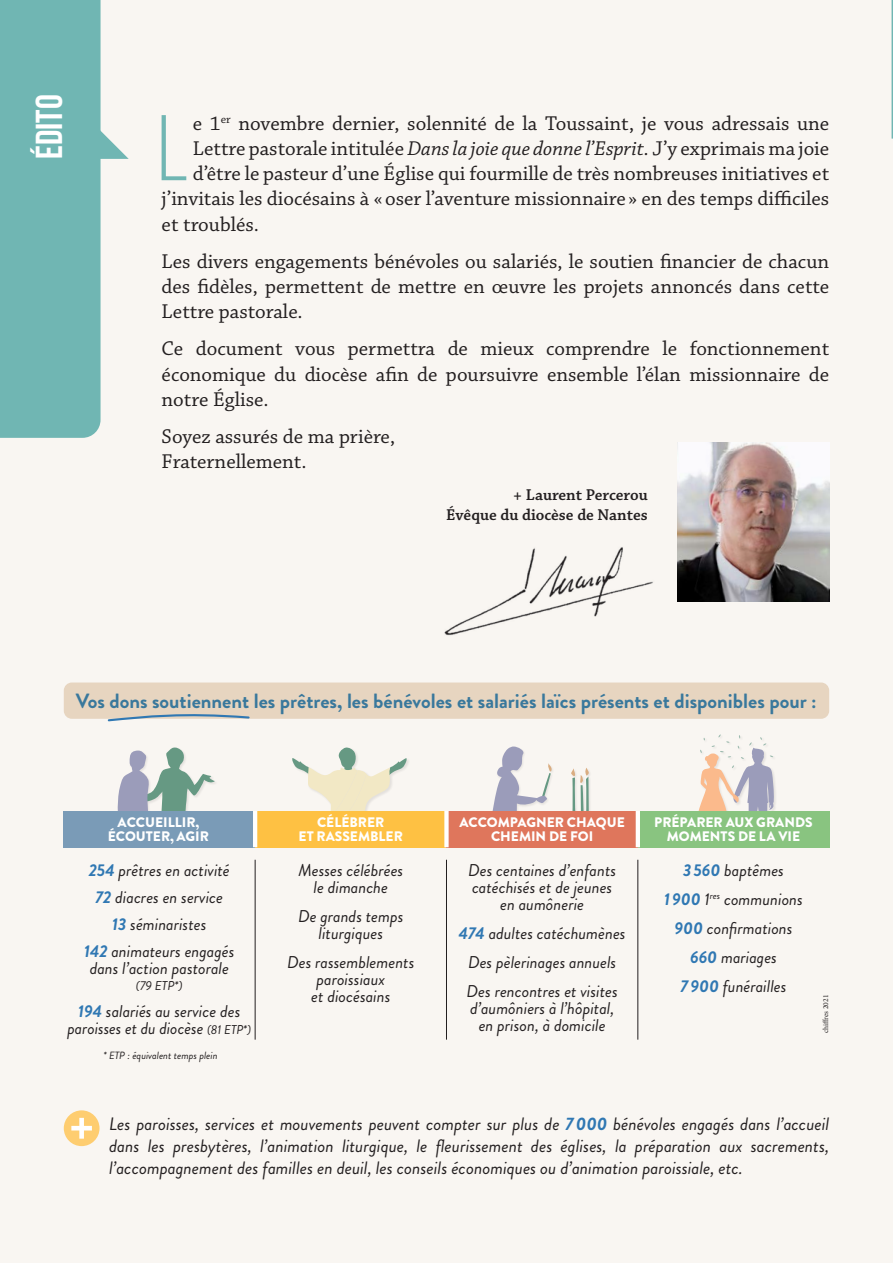
<style>
.page{position:relative;width:893px;height:1263px;background:#f9f6f2}
.page>*{position:absolute;margin:0;border:0;box-sizing:border-box;transform-origin:0 0}
.t1{font:93px "Bebas Neue";color:#70b6b3}
.t2{font:700 37.5px "Bebas Neue";color:#fff}
.t3{font:21px/25.2px "Chaparral Pro";color:#231f20;text-align:justify}
.t4{font:700 20.55px "Brandon Grotesque";color:#39789c}
.t5{font:italic 18px/21.6px "Brandon Grotesque";color:#231f20;text-align:justify}
.t6{font:italic 17.1px/17.1px "Brandon Grotesque";color:#231f20;text-align:center}
.t7{font:600 16.5px/19.8px "Chaparral Pro";color:#231f20;text-align:right}
.t8{font:900 13.8px/14.2px "Brandon Grotesque";color:#fff;text-align:center}
.t9{font:italic 12.75px "Brandon Grotesque";color:#231f20}
.t10{font:italic 10.5px "Brandon Grotesque";color:#231f20}
.t11{font:7.5px "Minion Pro";color:#231f20}
.s1{font-style:italic}
.s2{font-weight:700;color:#3078b3}
.s3{font-size:12.75px}
</style>
<div class="page">
<svg style="left:891px;top:0;width:2px;height:139px"></svg>
<img style="left:677px;top:443px;width:152px;height:158px">
<div style="left:64px;top:1110px;width:36px;height:36px;background:#fecd70;border-radius:50%"></div>
<svg style="left:71px;top:1118px;width:21px;height:21px"></svg>
<svg style="left:0;top:0;width:129px;height:438px"></svg>
<div style="left:64px;top:682px;width:765px;height:37px;background:#e7d5c0;border-radius:8px"></div>
<svg style="left:107px;top:714px;width:143px;height:8px"></svg>
<svg style="left:118px;top:747px;width:97px;height:64px"></svg>
<svg style="left:293px;top:747px;width:114px;height:64px"></svg>
<svg style="left:571px;top:768px;width:18px;height:43px"></svg>
<svg style="left:492px;top:746px;width:60px;height:65px"></svg>
<div style="left:697px;top:734px;width:80px;height:82px;background:#231f20;opacity:.1"></div>
<svg style="left:697px;top:734px;width:77px;height:77px"></svg>
<div style="left:64px;top:811px;width:191px;height:36px;background:#7a9bb7"></div>
<div style="left:255px;top:811px;width:191px;height:36px;background:#fec143"></div>
<div style="left:446px;top:811px;width:192px;height:36px;background:#df765c"></div>
<div style="left:638px;top:811px;width:191px;height:36px;background:#89c480"></div>
<hr style="left:253px;top:811px;width:4px;height:36px;background:#fff">
<div style="left:444px;top:811px;width:5px;height:36px;background:#fff"></div>
<hr style="left:636px;top:811px;width:4px;height:36px;background:#fff">
<hr style="left:255px;top:860px;width:1px;height:180px;background:#231f20">
<hr style="left:446px;top:860px;width:1px;height:180px;background:#231f20">
<hr style="left:638px;top:860px;width:1px;height:180px;background:#231f20">
<img style="left:444px;top:547px;width:209px;height:89px">
<p class="t2" style="left:29px;top:159px;width:66px;rotate:-90deg">édito</p>
<p class="t1" style="left:158px;top:98px;width:33px">L</p>
<p class="t3" style="left:193px;top:111px;width:638px">e 1<sup>er</sup> novembre dernier, solennité de la Toussaint, je vous adressais une</p>
<p class="t3" style="left:193px;top:137px;width:638px">Lettre pastorale intitulée <span class="s1">Dans la joie que donne l’Esprit.</span> J’y exprimais ma joie</p>
<p class="t3" style="left:193px;top:162px;width:638px">d’être le pasteur d’une Église qui fourmille de très nombreuses initiatives et</p>
<p class="t3" style="left:162px;top:187px;width:669px">j’invitais les diocésains à «oser l’aventure missionnaire » en des temps difficiles</p>
<p class="t3" style="left:162px;top:212px;width:99px">et troublés.</p>
<p class="t3" style="left:162px;top:249px;width:669px">Les divers engagements bénévoles ou salariés, le soutien financier de chacun des fidèles, permettent de mettre en œuvre les projets annoncés dans cette Lettre pastorale.</p>
<p class="t3" style="left:162px;top:337px;width:669px">Ce document vous permettra de mieux comprendre le fonctionnement économique du diocèse afin de poursuivre ensemble l’élan missionnaire de notre Église.</p>
<p class="t3" style="left:162px;top:425px;width:235px">Soyez assurés de ma prière,<br>Fraternellement.</p>
<p class="t7" style="left:446px;top:485px;width:203px">+ Laurent Percerou<br>Évêque du diocèse de Nantes</p>
<p class="t4" style="left:76px;top:686px;width:742px">Vos dons soutiennent les prêtres, les bénévoles et salariés laïcs présents et disponibles pour :</p>
<p class="t8" style="left:118px;top:815px;width:83px">ACCUEILLIR,</p>
<p class="t8" style="left:108px;top:829px;width:103px">ÉCOUTER, AGIR</p>
<p class="t8" style="left:317px;top:815px;width:69px">CÉLÉBRER</p>
<p class="t8" style="left:299px;top:829px;width:106px">ET RASSEMBLER</p>
<p class="t8" style="left:459px;top:815px;width:167px">ACCOMPAGNER CHAQUE<br>CHEMIN DE FOI</p>
<p class="t8" style="left:654px;top:815px;width:160px">PRÉPARER AUX GRANDS<br>MOMENTS DE LA VIE</p>
<p class="t6" style="left:89px;top:861px;width:143px"><span class="s2">254</span> prêtres en activité</p>
<p class="t6" style="left:96px;top:889px;width:129px"><span class="s2">72</span> diacres en service</p>
<p class="t6" style="left:112px;top:916px;width:96px"><span class="s2">13</span> séminaristes</p>
<p class="t6" style="left:84px;top:943px;width:152px"><span class="s2">142</span> animateurs engagés dans l’action pastorale</p>
<p class="t9" style="left:136px;top:977px;width:48px">(79 ETP*)</p>
<p class="t6" style="left:67px;top:1003px;width:185px"><span class="s2">194</span> salariés au service des paroisses et du diocèse <span class="s3">(81 ETP*)</span></p>
<p class="t10" style="left:103px;top:1048px;width:116px">* ETP : équivalent temps plein</p>
<p class="t6" style="left:298px;top:861px;width:106px">Messes célébrées le dimanche</p>
<p class="t6" style="left:298px;top:908px;width:107px">De grands temps liturgiques</p>
<p class="t6" style="left:287px;top:954px;width:129px">Des rassemblements paroissiaux<br>et diocésains</p>
<p class="t6" style="left:468px;top:861px;width:149px">Des centaines d’enfants catéchisés et de jeunes en aumônerie</p>
<p class="t6" style="left:459px;top:925px;width:168px"><span class="s2">474</span> adultes catéchumènes</p>
<p class="t6" style="left:468px;top:954px;width:150px">Des pèlerinages annuels</p>
<p class="t6" style="left:467px;top:983px;width:153px">Des rencontres et visites d’aumôniers à l’hôpital, en prison, à domicile</p>
<p class="t6" style="left:683px;top:861px;width:102px"><span class="s2">3 560</span> baptêmes</p>
<p class="t6" style="left:664px;top:891px;width:140px"><span class="s2">1900</span> 1<sup>res</sup> communions</p>
<p class="t6" style="left:674px;top:920px;width:120px"><span class="s2">900</span> confirmations</p>
<p class="t6" style="left:690px;top:949px;width:88px"><span class="s2">660</span> mariages</p>
<p class="t6" style="left:681px;top:978px;width:107px"><span class="s2">7900</span> funérailles</p>
<p class="t11" style="left:821px;top:1033px;width:40px;rotate:-90deg">chiffres 2021</p>
<p class="t5" style="left:109px;top:1114px;width:721px">Les paroisses, services et mouvements peuvent compter sur plus de <span class="s2">7000</span> bénévoles engagés dans l’accueil dans les presbytères, l’animation liturgique, le fleurissement des églises, la préparation aux sacrements, l’accompagnement des familles en deuil, les conseils économiques ou d’animation paroissiale, etc.</p>
</div>
